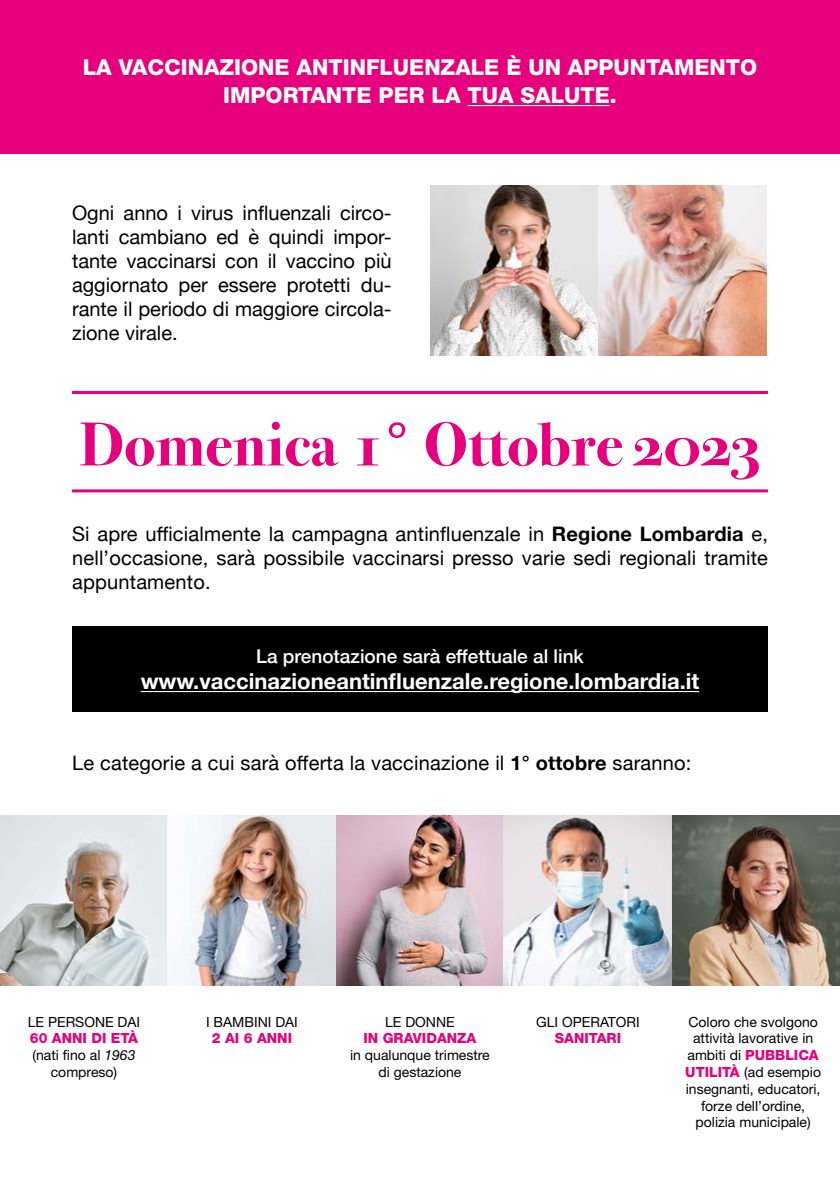
<style>
.page{position:relative;width:840px;height:1191px;background:#fff}
.page>*{position:absolute;margin:0;border:0;box-sizing:border-box;transform-origin:0 0}
.t1{font:700 62px "Bodoni Svty Two OSITCTT";color:#e6007d}
.t2{font:800 22px/28.8px "Helvetica Neue LT Std";color:#fff;text-align:center}
.t3{font:700 22px "Helvetica Neue";color:#fff}
.t4{font:20px/24px "Helvetica Neue";letter-spacing:.01em;color:#000;text-align:justify}
.t5{font:500 19px "Helvetica Neue";color:#fff}
.t6{font:14px/16.8px "Helvetica Neue LT Std";color:#000;text-align:center}
.t7{font:800 14px "Helvetica Neue LT Std";color:#e6007d}
.s1{font-weight:700}
.s2{font-weight:800;color:#e6007d}
.s3{font-style:italic}
</style>
<div class="page">
<div style="left:0;top:0;width:839px;height:153px;background:#e6007d"></div>
<hr style="left:467px;top:105px;width:142px;height:1px;background:#fff">
<hr style="left:72px;top:391px;width:695px;height:3px;background:#e6007d">
<hr style="left:72px;top:489px;width:695px;height:3px;background:#e6007d">
<div style="left:72px;top:626px;width:695px;height:85px;background:#000"></div>
<hr style="left:141px;top:691px;width:558px;height:1px;background:#fff">
<img style="left:430px;top:186px;width:336px;height:170px">
<img style="left:0;top:815px;width:839px;height:170px">
<p class="t2" style="left:83px;top:52px;width:675px">LA VACCINAZIONE ANTINFLUENZALE È UN APPUNTAMENTO<br>IMPORTANTE PER LA TUA SALUTE.</p>
<p class="t4" style="left:72px;top:202px;width:321px">Ogni anno i virus influenzali circo&shy;lanti cambiano ed è quindi impor&shy;tante vaccinarsi con il vaccino più aggiornato per essere protetti du&shy;rante il periodo di maggiore circola&shy;zione virale.</p>
<h1 class="t1" style="left:80px;top:408px;width:682px">Domenica 1° Ottobre 2023</h1>
<p class="t4" style="left:72px;top:523px;width:697px">Si apre ufficialmente la campagna antinfluenzale in <span class="s1">Regione Lombardia</span> e, nell’occasione, sarà possibile vaccinarsi presso varie sedi regionali tramite appuntamento.</p>
<p class="t5" style="left:256px;top:641px;width:329px">La prenotazione sarà effettuale al link</p>
<p class="t3" style="left:141px;top:664px;width:559px">www.vaccinazioneantinfluenzale.regione.lombardia.it</p>
<p class="t4" style="left:72px;top:751px;width:620px">Le categorie a cui sarà offerta la vaccinazione il <span class="s1">1° ottobre</span> saranno:</p>
<p class="t6" style="left:28px;top:1013px;width:114px">LE PERSONE DAI</p>
<p class="t6" style="left:30px;top:1029px;width:110px"><span class="s2">60 ANNI DI ETÀ </span>(nati fino al <span class="s3">1963 </span>compreso)</p>
<p class="t6" style="left:206px;top:1013px;width:93px">I BAMBINI DAI</p>
<p class="t7" style="left:212px;top:1030px;width:82px">2 AI 6 ANNI</p>
<p class="t6" style="left:385px;top:1013px;width:71px">LE DONNE</p>
<p class="t7" style="left:363px;top:1030px;width:114px">IN GRAVIDANZA</p>
<p class="t6" style="left:350px;top:1046px;width:141px">in qualunque trimestre di gestazione</p>
<p class="t6" style="left:536px;top:1013px;width:105px">GLI OPERATORI</p>
<p class="t7" style="left:554px;top:1030px;width:68px">SANITARI</p>
<p class="t6" style="left:685px;top:1013px;width:137px">Coloro che svolgono attività lavorative in ambiti di <span class="s2">PUBBLICA<br>UTILITÀ</span> (ad esempio insegnanti, educatori, forze dell’ordine, polizia municipale)</p>
</div>
